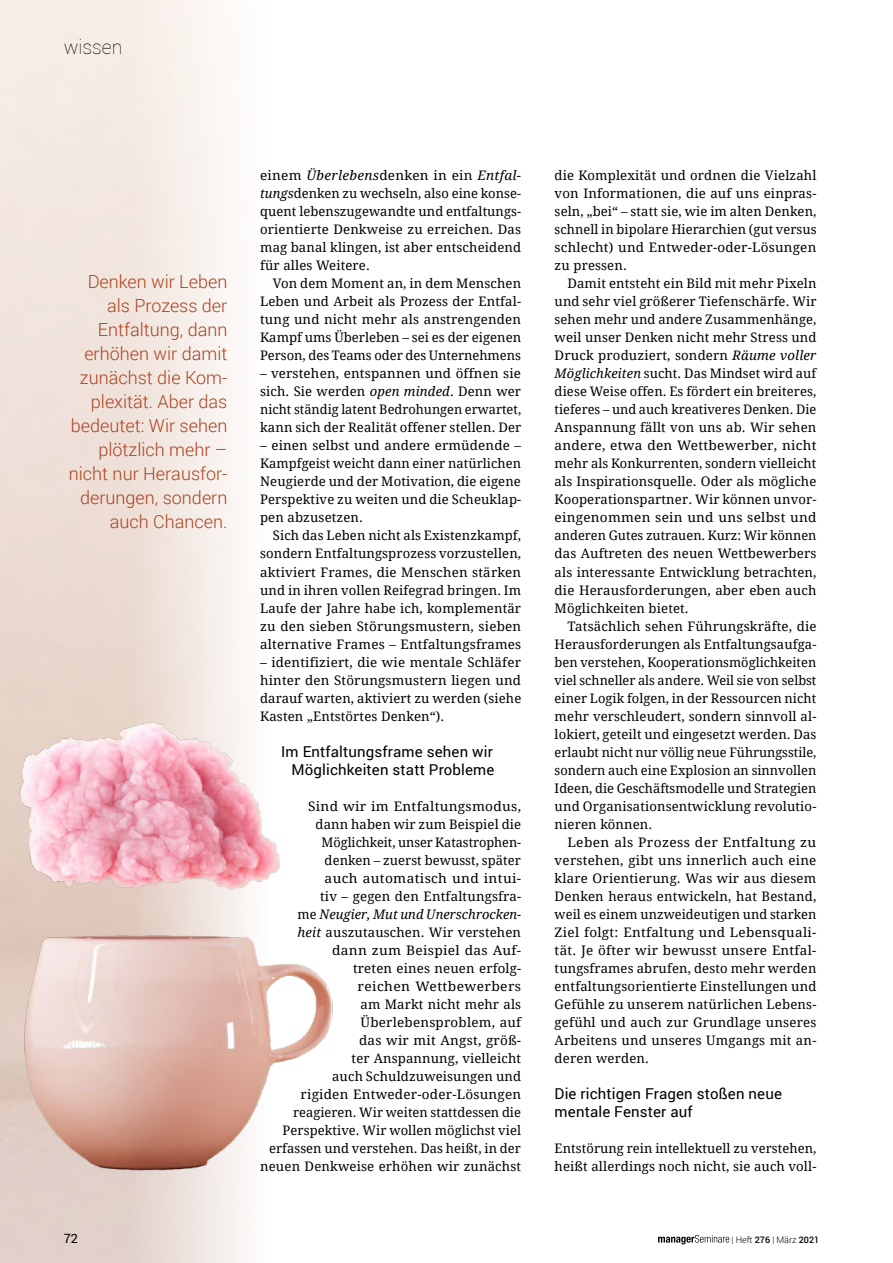
<style>
.page{position:relative;width:893px;height:1263px;background:#fff}
.page>*{position:absolute;margin:0;border:0;box-sizing:border-box;transform-origin:0 0}
.t1{font:100 19.5px "Roboto";color:#000}
.t2{font:300 18px/24px "Roboto";color:#ac411e;text-align:right}
.t3{font:15px/18px "Roboto";letter-spacing:.01em;color:#000;text-align:right}
.t4{font:13.2px/18px "Droid Serif";letter-spacing:.01em;color:#000;text-align:justify}
.t5{font:13.2px/18px "Droid Serif";letter-spacing:.01em;color:#000;text-align:justify;scale:1.04 1}
.t6{font:13.2px/18px "Droid Serif";letter-spacing:.01em;color:#000;text-align:justify;scale:1.05 1}
.t7{font:12.75px "Roboto";color:#000}
.t8{font:300 9px "Roboto";color:#000}
.s1{font-style:italic}
.s2{font-weight:500}
</style>
<div class="page">
<svg style="left:658px;top:1235px;width:71px;height:9px"></svg>
<img style="left:0;top:709px;width:333px;height:476px">
<h1 class="t1" style="left:64px;top:36px;width:60px">wissen</h1>
<h2 class="t2" style="left:69px;top:269px;width:160px">Denken wir Leben als Prozess der<br>Entfaltung, dann erhöhen wir damit zunächst die Kom&shy;plexität. Aber das bedeutet: Wir sehen plötzlich mehr – nicht nur Herausfor&shy;derungen, sondern auch Chancen.</h2>
<p class="t7" style="left:64px;top:1233px;width:16px">72</p>
<p class="t5" style="left:260px;top:168px;width:252px">einem <span class="s1">Überlebens</span>denken in ein <span class="s1">Entfal&shy;tungs</span>denken zu wechseln, also eine konse&shy;quent lebenszugewandte und entfaltungs&shy;orientierte Denkweise zu erreichen. Das mag banal klingen, ist aber entscheidend für alles Weitere.</p>
<p class="t4" style="left:260px;top:276px;width:263px;text-indent:13px">Von dem Moment an, in dem Menschen Leben und Arbeit als Prozess der Entfal&shy;tung und nicht mehr als anstrengenden Kampf ums Überleben – sei es der eigenen Person, des Teams oder des Unternehmens</p>
<p class="t4" style="left:260px;top:366px;width:263px">– verstehen, entspannen und öffnen sie sich. Sie werden <span class="s1">open minded</span>. Denn wer nicht ständig latent Bedrohungen erwartet, kann sich der Realität offener stellen. Der</p>
<p class="t4" style="left:260px;top:438px;width:263px">– einen selbst und andere ermüdende – Kampfgeist weicht dann einer natürlichen Neugierde und der Motivation, die eigene Perspektive zu weiten und die Scheuklap&shy;pen abzusetzen.</p>
<p class="t4" style="left:260px;top:528px;width:263px;text-indent:13px">Sich das Leben nicht als Existenzkampf, sondern Entfaltungsprozess vorzustellen, aktiviert Frames, die Menschen stärken und in ihren vollen Reifegrad bringen. Im Laufe der Jahre habe ich, komplementär zu den sieben Störungsmustern, sieben alternative Frames – Entfaltungsframes</p>
<p class="t4" style="left:260px;top:654px;width:263px">– identifiziert, die wie mentale Schläfer hinter den Störungsmustern liegen und darauf warten, aktiviert zu werden (siehe Kasten „Entstörtes Denken“).</p>
<p class="t3" style="left:281px;top:743px;width:215px">Im Entfaltungsframe sehen wir<br>Möglichkeiten statt Probleme</p>
<p class="t5" style="left:260px;top:798px;width:252px;text-align:right">Sind wir im Entfaltungsmodus,<br>dann haben wir zum Beispiel die<br>Möglichkeit, unser Katastrophen-<br>denken – zuerst bewusst, später<br>auch automatisch und intui-<br>tiv – gegen den Entfaltungsfra-<br>me <span class="s1">Neugier, Mut und Unerschrocken-<br>heit</span> auszutauschen. Wir verstehen dann zum Beispiel das Auf-<br>treten eines neuen erfolg-<br>reichen Wettbewerbers<br>am Markt nicht mehr als<br>Überlebensproblem, auf<br>das wir mit Angst, größ-<br>ter Anspannung, vielleicht<br>auch Schuldzuweisungen und<br>rigiden Entweder-oder-Lösungen reagieren. Wir weiten stattdessen die<br>Perspektive. Wir wollen möglichst viel erfassen und verstehen. Das heißt, in der neuen Denkweise erhöhen wir zunächst</p>
<p class="t4" style="left:555px;top:168px;width:263px">die Komplexität und ordnen die Vielzahl von Informationen, die auf uns einpras&shy;seln, „bei“ – statt sie, wie im alten Denken, schnell in bipolare Hierarchien (gut versus schlecht) und Entweder-oder-Lösungen zu pressen.</p>
<p class="t4" style="left:555px;top:276px;width:264px;text-indent:13px">Damit entsteht ein Bild mit mehr Pixeln und sehr viel größerer Tiefenschärfe. Wir sehen mehr und andere Zusammenhänge, weil unser Denken nicht mehr Stress und Druck produziert, sondern <span class="s1">Räume voller Möglichkeiten</span> sucht. Das Mindset wird auf diese Weise offen. Es fördert ein breiteres, tieferes – und auch kreativeres Denken. Die Anspannung fällt von uns ab. Wir sehen andere, etwa den Wettbewerber, nicht mehr als Konkurrenten, sondern vielleicht als Inspirationsquelle. Oder als mögliche Kooperationspartner. Wir können unvor&shy;eingenommen sein und uns selbst und anderen Gutes zutrauen. Kurz: Wir können das Auftreten des neuen Wettbewerbers als interessante Entwicklung betrachten, die Herausforderungen, aber eben auch Möglichkeiten bietet.</p>
<p class="t4" style="left:555px;top:618px;width:263px;text-indent:13px">Tatsächlich sehen Führungskräfte, die Herausforderungen als Entfaltungsaufga&shy;ben verstehen, Kooperationsmöglichkeiten viel schneller als andere. Weil sie von selbst einer Logik folgen, in der Ressourcen nicht mehr verschleudert, sondern sinnvoll al&shy;lokiert, geteilt und eingesetzt werden. Das erlaubt nicht nur völlig neue Führungsstile, sondern auch eine Explosion an sinnvollen Ideen, die Geschäftsmodelle und Strategien und Organisationsentwicklung revolutio&shy;nieren können.</p>
<p class="t6" style="left:555px;top:834px;width:251px;text-indent:13px">Leben als Prozess der Entfaltung zu verstehen, gibt uns innerlich auch eine klare Orientierung. Was wir aus diesem Denken heraus entwickeln, hat Bestand, weil es einem unzweideutigen und starken Ziel folgt: Entfaltung und Lebensquali&shy;tät. Je öfter wir bewusst unsere Entfal&shy;tungsframes abrufen, desto mehr werden entfaltungsorientierte Einstellungen und Gefühle zu unserem natürlichen Lebens&shy;gefühl und auch zur Grundlage unseres Arbeitens und unseres Umgangs mit an&shy;deren werden.</p>
<p class="t3" style="left:555px;top:1085px;width:229px;text-align:left">Die richtigen Fragen stoßen neue mentale Fenster auf</p>
<p class="t4" style="left:555px;top:1140px;width:263px">Entstörung rein intellektuell zu verstehen, heißt allerdings noch nicht, sie auch voll-</p>
<p class="t8" style="left:731px;top:1235px;width:89px">| Heft <span class="s2">276</span> | März <span class="s2">2021</span></p>
</div>
